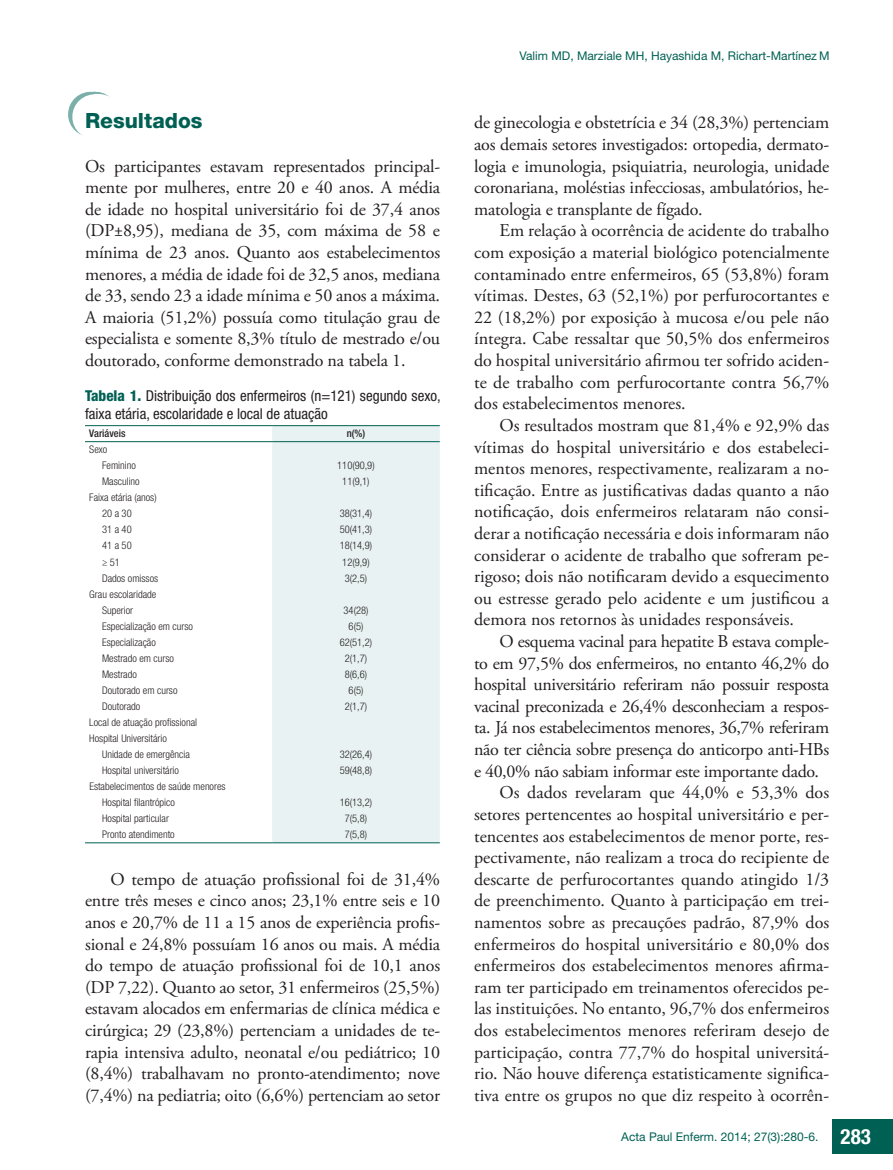
<style>
.page{position:relative;width:893px;height:1170px;background:#fff}
.page>*{position:absolute;margin:0;border:0;box-sizing:border-box;transform-origin:0 0}
.t1{font:800 21px "Helvetica Neue LT Std";color:#006053}
.t2{font:18px/21.6px "Adobe Garamond Pro";color:#231f20;text-align:justify}
.t3{font:18px "Adobe Garamond Pro";letter-spacing:-.02em;color:#231f20}
.t4{font:condensed 15px/18px "Helvetica Neue LT Std";color:#231f20}
.t5{font:12px "Helvetica Neue LT Std";color:#006053}
.t6{font:300 condensed 10.5px/16px "Helvetica Neue LT Std";color:#231f20}
.t7{font:500 condensed 10.5px "Helvetica Neue LT Std";color:#231f20}
.s1{font-weight:800;color:#006053}
.s2{font-weight:700;font-stretch:condensed;font-size:21px;color:#fff}
</style>
<div class="page">
<div style="left:832px;top:1118px;width:61px;height:35px;background:#006053"></div>
<hr style="left:91px;top:92px;width:1px;height:45px;background:#7aafaa">
<svg style="left:92px;top:92px;width:7px;height:3px"></svg>
<hr style="left:95px;top:94px;width:1px;height:45px;background:#fff">
<div style="left:272px;top:426px;width:168px;height:416px;background:#e9f2f2"></div>
<hr style="left:85px;top:842px;width:187px;height:1px;background:#006053">
<hr style="left:272px;top:842px;width:168px;height:1px;background:#006053">
<hr style="left:85px;top:425px;width:187px;height:1px;background:#006053">
<hr style="left:272px;top:425px;width:168px;height:1px;background:#006053">
<hr style="left:85px;top:441px;width:187px;height:1px;background:#006053">
<hr style="left:272px;top:441px;width:168px;height:1px;background:#006053">
<p class="t1" style="left:85px;top:108px;width:119px">Resultados</p>
<p class="t2" style="left:85px;top:156px;width:357px">Os participantes estavam representados principal&shy;mente por mulheres, entre 20 e 40 anos. A média de idade no hospital universitário foi de 37,4 anos (DP±8,95), mediana de 35, com máxima de 58 e mínima de 23 anos. Quanto aos estabelecimentos menores, a média de idade foi de 32,5 anos, mediana de 33, sendo 23 a idade mínima e 50 anos a máxima.<br>A maioria (51,2%) possuía como titulação grau de especialista e somente 8,3% título de mestrado e/ou doutorado, conforme demonstrado na tabela 1.</p>
<p class="t4" style="left:85px;top:387px;width:357px"><span class="s1">Tabela 1.</span> Distribuição dos enfermeiros (n=121) segundo sexo, faixa etária, escolaridade e local de atuação</p>
<p class="t7" style="left:89px;top:427px;width:38px">Variáveis</p>
<p class="t7" style="left:347px;top:427px;width:20px">n(%)</p>
<p class="t6" style="left:102px;top:441px;width:35px;text-indent:-13px">Sexo<br>Feminino</p>
<p class="t6" style="left:337px;top:457px;width:39px">110(90,9)</p>
<p class="t6" style="left:102px;top:473px;width:39px">Masculino</p>
<p class="t6" style="left:342px;top:473px;width:29px">11(9,1)</p>
<p class="t6" style="left:102px;top:489px;width:56px;text-indent:-13px">Faixa etária (anos)<br>20 a 30</p>
<p class="t6" style="left:340px;top:505px;width:34px">38(31,4)</p>
<p class="t6" style="left:102px;top:521px;width:31px">31 a 40</p>
<p class="t6" style="left:340px;top:521px;width:34px">50(41,3)</p>
<p class="t6" style="left:102px;top:537px;width:31px">41 a 50</p>
<p class="t6" style="left:340px;top:537px;width:34px">18(14,9)</p>
<p class="t6" style="left:102px;top:553px;width:19px">≥ 51</p>
<p class="t6" style="left:342px;top:553px;width:29px">12(9,9)</p>
<p class="t6" style="left:102px;top:569px;width:58px">Dados omissos</p>
<p class="t6" style="left:345px;top:569px;width:24px">3(2,5)</p>
<p class="t6" style="left:102px;top:585px;width:56px;text-indent:-13px">Grau escolaridade<br>Superior</p>
<p class="t6" style="left:344px;top:601px;width:26px">34(28)</p>
<p class="t6" style="left:102px;top:617px;width:92px">Especialização em curso</p>
<p class="t6" style="left:349px;top:617px;width:16px">6(5)</p>
<p class="t6" style="left:102px;top:633px;width:55px">Especialização</p>
<p class="t6" style="left:340px;top:633px;width:34px">62(51,2)</p>
<p class="t6" style="left:102px;top:649px;width:73px">Mestrado em curso</p>
<p class="t6" style="left:345px;top:649px;width:24px">2(1,7)</p>
<p class="t6" style="left:102px;top:665px;width:36px">Mestrado</p>
<p class="t6" style="left:345px;top:665px;width:24px">8(6,6)</p>
<p class="t6" style="left:102px;top:681px;width:77px">Doutorado em curso</p>
<p class="t6" style="left:349px;top:681px;width:16px">6(5)</p>
<p class="t6" style="left:102px;top:697px;width:40px">Doutorado</p>
<p class="t6" style="left:345px;top:697px;width:24px">2(1,7)</p>
<p class="t6" style="left:89px;top:713px;width:109px">Local de atuação profissional<br>Hospital Universitário</p>
<p class="t6" style="left:102px;top:745px;width:89px">Unidade de emergência</p>
<p class="t6" style="left:340px;top:745px;width:34px">32(26,4)</p>
<p class="t6" style="left:102px;top:761px;width:78px">Hospital universitário</p>
<p class="t6" style="left:340px;top:761px;width:34px">59(48,8)</p>
<p class="t6" style="left:102px;top:777px;width:125px;text-indent:-13px">Estabelecimentos de saúde menores<br>Hospital filantrópico</p>
<p class="t6" style="left:340px;top:793px;width:34px">16(13,2)</p>
<p class="t6" style="left:102px;top:809px;width:68px">Hospital particular</p>
<p class="t6" style="left:345px;top:809px;width:24px">7(5,8)</p>
<p class="t6" style="left:102px;top:826px;width:74px">Pronto atendimento</p>
<p class="t6" style="left:345px;top:826px;width:24px">7(5,8)</p>
<p class="t2" style="left:85px;top:868px;width:357px;text-indent:26px">O tempo de atuação profissional foi de 31,4% entre três meses e cinco anos; 23,1% entre seis e 10 anos e 20,7% de 11 a 15 anos de experiência profis&shy;sional e 24,8% possuíam 16 anos ou mais. A média do tempo de atuação profissional foi de 10,1 anos (DP 7,22). Quanto ao setor, 31 enfermeiros (25,5%) estavam alocados em enfermarias de clínica médica e cirúrgica; 29 (23,8%) pertenciam a unidades de te&shy;rapia intensiva adulto, neonatal e/ou pediátrico; 10 (8,4%) trabalhavam no pronto-atendimento; nove (7,4%) na pediatria; oito (6,6%) pertenciam ao setor</p>
<p class="t5" style="left:519px;top:48px;width:311px">Valim MD, Marziale MH, Hayashida M, Richart-Martínez M</p>
<p class="t2" style="left:474px;top:112px;width:357px">de ginecologia e obstetrícia e 34 (28,3%) pertenciam aos demais setores investigados: ortopedia, dermato&shy;logia e imunologia, psiquiatria, neurologia, unidade coronariana, moléstias infecciosas, ambulatórios, he&shy;matologia e transplante de fígado.</p>
<p class="t2" style="left:474px;top:220px;width:357px;text-indent:26px">Em relação à ocorrência de acidente do trabalho com exposição a material biológico potencialmente contaminado entre enfermeiros, 65 (53,8%) foram vítimas. Destes, 63 (52,1%) por perfurocortantes e 22 (18,2%) por exposição à mucosa e/ou pele não íntegra. Cabe ressaltar que 50,5% dos enfermeiros do hospital universitário afirmou ter sofrido aciden&shy;te de trabalho com perfurocortante contra 56,7% dos estabelecimentos menores.</p>
<p class="t2" style="left:474px;top:415px;width:357px;text-indent:26px">Os resultados mostram que 81,4% e 92,9% das vítimas do hospital universitário e dos estabeleci&shy;mentos menores, respectivamente, realizaram a no&shy;tificação. Entre as justificativas dadas quanto a não notificação, dois enfermeiros relataram não consi&shy;derar a notificação necessária e dois informaram não considerar o acidente de trabalho que sofreram pe&shy;rigoso; dois não notificaram devido a esquecimento ou estresse gerado pelo acidente e um justificou a demora nos retornos às unidades responsáveis.</p>
<p class="t3" style="left:500px;top:630px;width:331px">O esquema vacinal para hepatite B estava comple-</p>
<p class="t3" style="left:474px;top:652px;width:357px">to em 97,5% dos enfermeiros, no entanto 46,2% do</p>
<p class="t3" style="left:474px;top:673px;width:357px">hospital universitário referiram não possuir resposta</p>
<p class="t3" style="left:474px;top:695px;width:357px">vacinal preconizada e 26,4% desconheciam a respos-</p>
<p class="t3" style="left:474px;top:717px;width:357px">ta. Já nos estabelecimentos menores, 36,7% referiram</p>
<p class="t3" style="left:474px;top:738px;width:357px">não ter ciência sobre presença do anticorpo anti-HBs</p>
<p class="t3" style="left:474px;top:760px;width:346px">e 40,0% não sabiam informar este importante dado.</p>
<p class="t2" style="left:500px;top:782px;width:331px">Os dados revelaram que 44,0% e 53,3% dos</p>
<p class="t2" style="left:474px;top:804px;width:357px">setores pertencentes ao hospital universitário e per-</p>
<p class="t2" style="left:474px;top:825px;width:357px">tencentes aos estabelecimentos de menor porte, res-</p>
<p class="t2" style="left:474px;top:847px;width:357px">pectivamente, não realizam a troca do recipiente de</p>
<p class="t2" style="left:474px;top:868px;width:357px">descarte de perfurocortantes quando atingido 1/3</p>
<p class="t2" style="left:474px;top:890px;width:357px">de preenchimento. Quanto à participação em trei-</p>
<p class="t2" style="left:474px;top:912px;width:357px">namentos sobre as precauções padrão, 87,9% dos</p>
<p class="t2" style="left:474px;top:933px;width:357px">enfermeiros do hospital universitário e 80,0% dos</p>
<p class="t2" style="left:474px;top:955px;width:357px">enfermeiros dos estabelecimentos menores afirma-</p>
<p class="t2" style="left:474px;top:976px;width:357px">ram ter participado em treinamentos oferecidos pe-</p>
<p class="t2" style="left:474px;top:998px;width:357px">las instituições. No entanto, 96,7% dos enfermeiros</p>
<p class="t2" style="left:474px;top:1020px;width:357px">dos estabelecimentos menores referiram desejo de</p>
<p class="t2" style="left:474px;top:1041px;width:357px">participação, contra 77,7% do hospital universitá-</p>
<p class="t2" style="left:474px;top:1063px;width:357px">rio. Não houve diferença estatisticamente significa-</p>
<p class="t2" style="left:474px;top:1084px;width:357px">tiva entre os grupos no que diz respeito à ocorrên-</p>
<p class="t5" style="left:621px;top:1129px;width:251px">Acta Paul Enferm. 2014; 27(3):280-6. <span class="s2">283</span></p>
</div>
